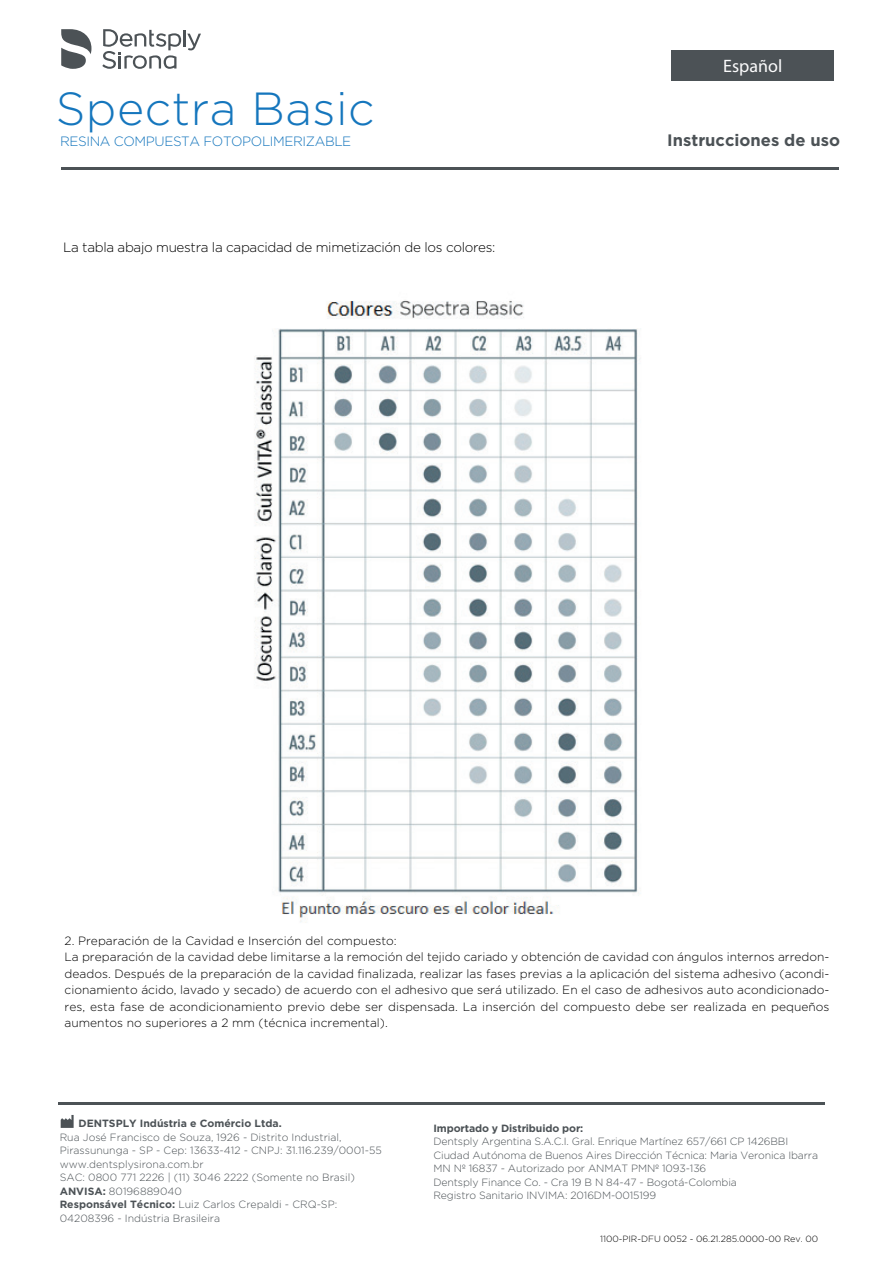
<style>
.page{position:relative;width:893px;height:1263px;background:#fff}
.page>*{position:absolute;margin:0;border:0;box-sizing:border-box;transform-origin:0 0}
.t1{font:300 46.35px "Gotham";letter-spacing:.01em;color:#1576bd}
.t2{font:18px "Myriad Pro";color:#fbfbfc}
.t3{font:700 16.5px "Gotham";color:#4c5256}
.t4{font:300 13.5px "Gotham";letter-spacing:-.025em;color:#000001}
.t5{font:300 13.5px "Gotham";letter-spacing:-.03em;color:#1576bd}
.t6{font:300 12px/16.5px "Gotham";color:#000001}
.t7{font:300 10.5px/13.5px "Gotham";letter-spacing:-.01em;color:#4c5256}
.t8{font:700 10.5px "Gotham";color:#4c5256}
.t9{font:300 9px "Gotham";color:#000001}
.s1{font-weight:700}
</style>
<div class="page">
<hr style="left:61px;top:168px;width:777px;height:2px;background:#4c5256">
<svg style="left:102px;top:29px;width:99px;height:40px"></svg>
<svg style="left:61px;top:29px;width:31px;height:40px"></svg>
<hr style="left:58px;top:1103px;width:767px;height:2px;background:#4c5256">
<img style="left:254px;top:300px;width:387px;height:623px">
<div style="left:672px;top:50px;width:162px;height:31px;background:#4c5256"></div>
<svg style="left:61px;top:1115px;width:13px;height:13px"></svg>
<h2 class="t2" style="left:723px;top:55px;width:61px">Español</h2>
<h1 class="t1" style="left:56px;top:79px;width:320px">Spectra Basic</h1>
<p class="t5" style="left:60px;top:132px;width:293px">RESINA COMPUESTA FOTOPOLIMERIZABLE</p>
<h3 class="t3" style="left:667px;top:129px;width:174px">Instrucciones de uso</h3>
<p class="t4" style="left:63px;top:239px;width:434px">La tabla abajo muestra la capacidad de mimetización de los colores:</p>
<p class="t6" style="left:65px;top:932px;width:766px">2. Preparación de la Cavidad e Inserción del compuesto:<br>La preparación de la cavidad debe limitarse a la remoción del tejido cariado y obtención de cavidad con ángulos internos arredon&shy;deados. Después de la preparación de la cavidad finalizada, realizar las fases previas a la aplicación del sistema adhesivo (acondi&shy;cionamiento ácido, lavado y secado) de acuerdo con el adhesivo que será utilizado. En el caso de adhesivos auto acondicionado&shy;res, esta fase de acondicionamiento previo debe ser dispensada. La inserción del compuesto debe ser realizada en pequeños aumentos no superiores a 2 mm (técnica incremental).</p>
<p class="t8" style="left:79px;top:1116px;width:205px">DENTSPLY Indústria e Comércio Ltda.</p>
<p class="t7" style="left:60px;top:1130px;width:323px">Rua José Francisco de Souza, 1926 - Distrito Industrial, Pirassununga - SP - Cep: 13633-412 - CNPJ: 31.116.239/0001-55 www.dentsplysirona.com.br<br>SAC: 0800 771 2226 | (11) 3046 2222 (Somente no Brasil)<br><span class="s1">ANVISA:</span> 80196889040<br><span class="s1">Responsável Técnico:</span> Luiz Carlos Crepaldi - CRQ-SP:<br>04208396 - Indústria Brasileira</p>
<p class="t8" style="left:433px;top:1121px;width:151px">Importado y Distribuido por:</p>
<p class="t7" style="left:433px;top:1135px;width:386px">Dentsply Argentina S.A.C.I. Gral. Enrique Martínez 657/661 CP 1426BBI Ciudad Autónoma de Buenos Aires Dirección Técnica: Maria Veronica Ibarra MN Nº 16837 - Autorizado por ANMAT PMNº 1093-136<br>Dentsply Finance Co. - Cra 19 B N 84-47 - Bogotá-Colombia<br>Registro Sanitario INVIMA: 2016DM-0015199</p>
<p class="t9" style="left:600px;top:1233px;width:220px">1100-PIR-DFU 0052 - 06.21.285.0000-00 Rev. 00</p>
</div>
